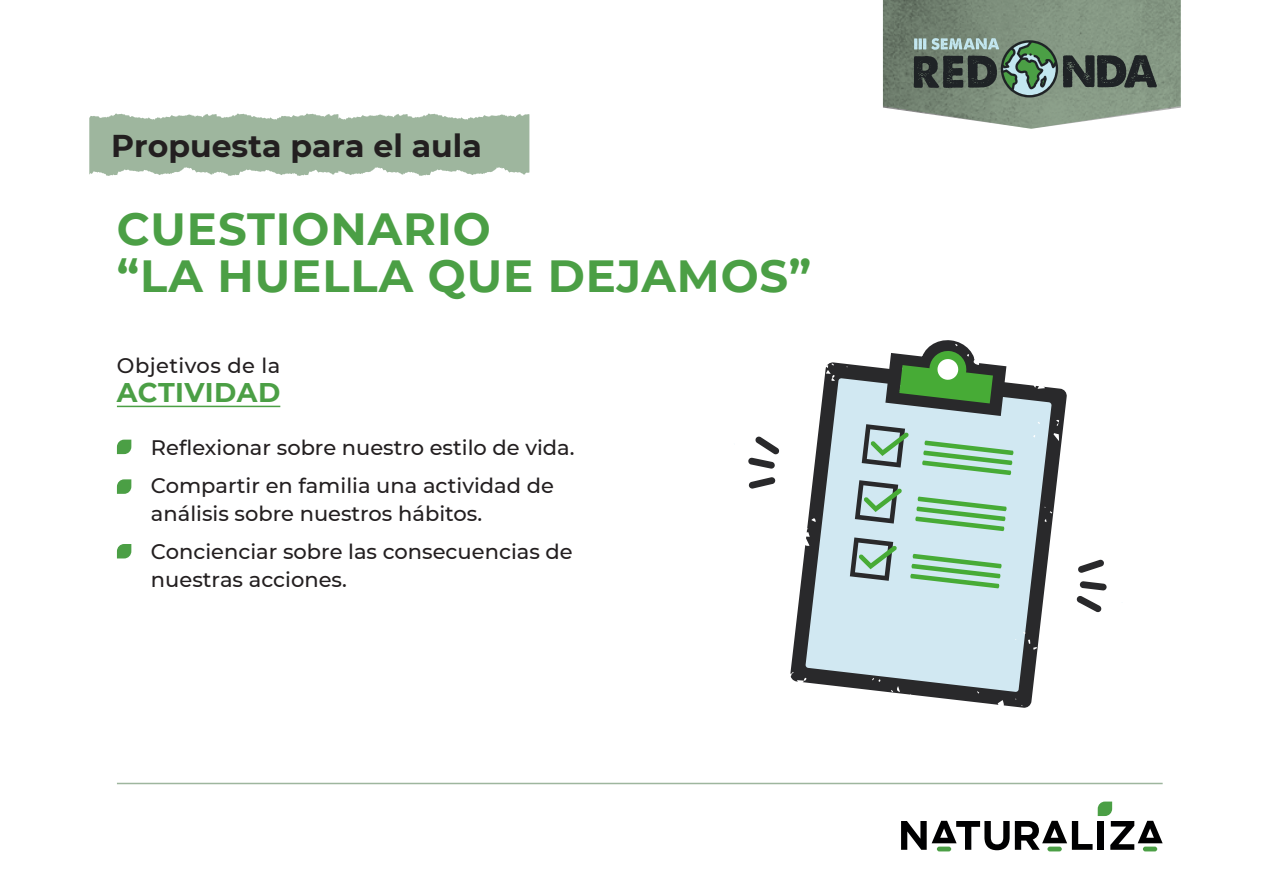
<style>
.page{position:relative;width:1263px;height:893px;background:#fff}
.page>*{position:absolute;margin:0;border:0;box-sizing:border-box;transform-origin:0 0}
.t1{font:700 45px/46.5px "Montserrat";letter-spacing:.02em;color:#4b9f45}
.t2{font:700 31.5px "Montserrat";color:#231f20}
.t3{font:700 27px "Montserrat";letter-spacing:.015em;color:#4b9f45}
.t4{font:500 21px/37.5px "Montserrat";color:#231f20}
.t5{font:500 21px "Montserrat";letter-spacing:.02em;color:#231f20}
</style>
<div class="page">
<svg style="left:901px;top:821px;width:108px;height:29px"></svg>
<svg style="left:1015px;top:821px;width:77px;height:29px"></svg>
<hr style="left:1047px;top:847px;width:15px;height:4px;background:#4b9f45;border-radius:2px">
<svg style="left:1098px;top:801px;width:65px;height:49px"></svg>
<hr style="left:937px;top:847px;width:14px;height:4px;background:#4b9f45;border-radius:2px">
<hr style="left:1143px;top:847px;width:14px;height:4px;background:#4b9f45;border-radius:2px">
<svg style="left:883px;top:0;width:298px;height:129px;background:#7e8e7f"></svg>
<svg style="left:89px;top:113px;width:440px;height:63px;background:#a8bea8"></svg>
<hr style="left:117px;top:783px;width:1046px;height:1px;background:#9eb69e">
<svg style="left:117px;top:440px;width:14px;height:14px"></svg>
<svg style="left:117px;top:479px;width:14px;height:15px"></svg>
<svg style="left:117px;top:544px;width:14px;height:14px"></svg>
<svg style="left:1078px;top:559px;width:26px;height:14px"></svg>
<svg style="left:1076px;top:581px;width:31px;height:32px"></svg>
<svg style="left:748px;top:477px;width:27px;height:12px"></svg>
<svg style="left:748px;top:436px;width:31px;height:33px"></svg>
<svg style="left:790px;top:362px;width:277px;height:346px"></svg>
<svg style="left:805px;top:378px;width:247px;height:314px;background:#b6c7ce"></svg>
<svg style="left:850px;top:537px;width:47px;height:44px;background:#91a9a4"></svg>
<svg style="left:910px;top:554px;width:92px;height:34px;background:#9bd0a8"></svg>
<svg style="left:1015px;top:698px;width:7px;height:8px"></svg>
<svg style="left:998px;top:700px;width:7px;height:8px"></svg>
<svg style="left:910px;top:694px;width:5px;height:7px"></svg>
<svg style="left:891px;top:686px;width:9px;height:6px"></svg>
<svg style="left:1033px;top:382px;width:12px;height:7px"></svg>
<svg style="left:801px;top:528px;width:9px;height:19px"></svg>
<svg style="left:872px;top:678px;width:8px;height:4px"></svg>
<svg style="left:811px;top:517px;width:5px;height:5px"></svg>
<svg style="left:1045px;top:507px;width:7px;height:6px"></svg>
<svg style="left:790px;top:672px;width:16px;height:14px"></svg>
<svg style="left:1056px;top:420px;width:3px;height:6px"></svg>
<svg style="left:1053px;top:433px;width:6px;height:8px"></svg>
<svg style="left:855px;top:340px;width:159px;height:191px;background:#9ebdad"></svg>
<svg style="left:825px;top:363px;width:10px;height:19px"></svg>
<svg style="left:1028px;top:640px;width:9px;height:10px"></svg>
<hr style="left:117px;top:406px;width:163px;height:1px;background:#4b9f45">
<h2 class="t2" style="left:111px;top:123px;width:372px">Propuesta para el aula</h2>
<h1 class="t1" style="left:117px;top:204px;width:696px">CUESTIONARIO<br>“LA HUELLA QUE DEJAMOS”</h1>
<p class="t5" style="left:117px;top:351px;width:165px">Objetivos de la</p>
<p class="t3" style="left:117px;top:373px;width:165px">ACTIVIDAD</p>
<p class="t4" style="left:151px;top:428px;width:425px">Reflexionar sobre nuestro estilo de vida.<br>Compartir en familia una actividad de</p>
<p class="t4" style="left:151px;top:494px;width:423px">análisis sobre nuestros hábitos.<br>Concienciar sobre las consecuencias de</p>
<p class="t4" style="left:151px;top:560px;width:197px">nuestras acciones.</p>
</div>
